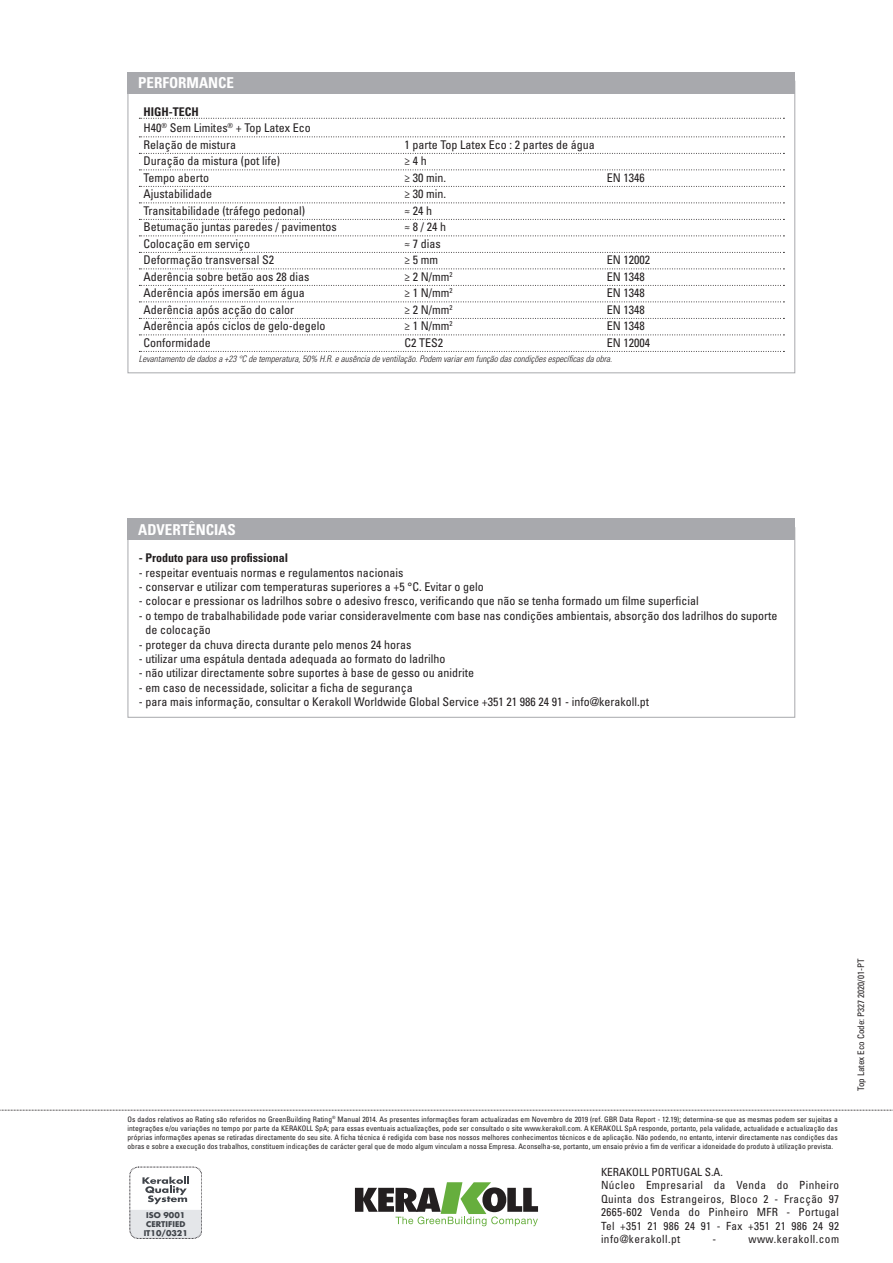
<style>
.page{position:relative;width:893px;height:1263px;background:#fff}
.page>*{position:absolute;margin:0;border:0;box-sizing:border-box;transform-origin:0 0}
.t1{font:700 condensed 15px "Univers LT Std";color:#fff}
.t2{font:condensed 12px/16.5px "Univers LT Std";color:#231f20}
.t3{font:700 condensed 12px "Univers LT Std";color:#231f20}
.t4{font:condensed 11.25px/13.5px "Univers LT Std";letter-spacing:.03em;color:#231f20}
.t5{font:italic 300 condensed 9px "Univers LT Std";color:#231f20}
.t6{font:condensed 9px "Univers LT Std";color:#231f20}
.t7{font:700 7.8px/9.3px "Futura Std";color:#40444a;text-align:center}
.t8{font:condensed 7.5px/9px "Univers LT Std";color:#231f20;text-align:justify}
.s1{font-weight:700}
</style>
<div class="page">
<svg style="left:0;top:1110px;width:893px;height:1px"></svg>
<svg style="left:355px;top:1182px;width:183px;height:44px"></svg>
<div style="left:130px;top:1210px;width:72px;height:28px;background:#e4e6e9"></div>
<div style="left:130px;top:1167px;width:72px;height:71px;border:1px dashed #0f0c12;border-radius:9px"></div>
<svg style="left:142px;top:1177px;width:47px;height:27px"></svg>
<div style="left:128px;top:519px;width:667px;height:21px;background:#a8a9ad"></div>
<svg style="left:139px;top:118px;width:645px;height:1px"></svg>
<svg style="left:139px;top:136px;width:645px;height:1px"></svg>
<svg style="left:139px;top:153px;width:645px;height:1px"></svg>
<svg style="left:139px;top:169px;width:645px;height:1px"></svg>
<svg style="left:139px;top:186px;width:645px;height:1px"></svg>
<svg style="left:139px;top:202px;width:645px;height:1px"></svg>
<svg style="left:139px;top:219px;width:645px;height:1px"></svg>
<svg style="left:139px;top:235px;width:645px;height:1px"></svg>
<svg style="left:139px;top:252px;width:645px;height:1px"></svg>
<svg style="left:139px;top:268px;width:645px;height:1px"></svg>
<svg style="left:139px;top:285px;width:645px;height:1px"></svg>
<svg style="left:139px;top:301px;width:645px;height:1px"></svg>
<svg style="left:139px;top:318px;width:645px;height:1px"></svg>
<svg style="left:139px;top:334px;width:645px;height:1px"></svg>
<svg style="left:139px;top:351px;width:645px;height:1px"></svg>
<div style="left:128px;top:72px;width:667px;height:22px;background:#a8a9ad"></div>
<p class="t1" style="left:138px;top:74px;width:97px">PERFORMANCE</p>
<p class="t2" style="left:143px;top:103px;width:169px"><span class="s1">HIGH-TECH<br></span>H40<sup>®</sup> Sem Limites<sup>®</sup> + Top Latex Eco<br>Relação de mistura</p>
<p class="t2" style="left:404px;top:136px;width:192px">1 parte Top Latex Eco : 2 partes de água</p>
<p class="t2" style="left:143px;top:153px;width:138px">Duração da mistura (pot life)</p>
<p class="t2" style="left:404px;top:153px;width:24px">≥ 4 h</p>
<p class="t2" style="left:143px;top:169px;width:67px">Tempo aberto</p>
<p class="t2" style="left:404px;top:169px;width:43px">≥ 30 min.</p>
<p class="t2" style="left:607px;top:169px;width:39px">EN 1346</p>
<p class="t2" style="left:143px;top:186px;width:70px">Ajustabilidade</p>
<p class="t2" style="left:404px;top:186px;width:43px">≥ 30 min.</p>
<p class="t2" style="left:143px;top:202px;width:163px">Transitabilidade (tráfego pedonal)</p>
<p class="t2" style="left:404px;top:202px;width:29px">≈ 24 h</p>
<p class="t2" style="left:143px;top:219px;width:195px">Betumação juntas paredes / pavimentos</p>
<p class="t2" style="left:404px;top:219px;width:43px">≈ 8 / 24 h</p>
<p class="t2" style="left:143px;top:235px;width:108px">Colocação em serviço</p>
<p class="t2" style="left:404px;top:235px;width:38px">≈ 7 dias</p>
<p class="t2" style="left:143px;top:252px;width:132px">Deformação transversal S2</p>
<p class="t2" style="left:404px;top:252px;width:35px">≥ 5 mm</p>
<p class="t2" style="left:607px;top:252px;width:45px">EN 12002</p>
<p class="t2" style="left:143px;top:268px;width:167px">Aderência sobre betão aos 28 dias</p>
<p class="t2" style="left:404px;top:268px;width:49px">≥ 2 N/mm<sup>2</sup></p>
<p class="t2" style="left:607px;top:268px;width:39px">EN 1348</p>
<p class="t2" style="left:143px;top:285px;width:163px">Aderência após imersão em água</p>
<p class="t2" style="left:404px;top:285px;width:49px">≥ 1 N/mm<sup>2</sup></p>
<p class="t2" style="left:607px;top:285px;width:39px">EN 1348</p>
<p class="t2" style="left:143px;top:301px;width:152px">Aderência após acção do calor</p>
<p class="t2" style="left:404px;top:301px;width:49px">≥ 2 N/mm<sup>2</sup></p>
<p class="t2" style="left:607px;top:301px;width:39px">EN 1348</p>
<p class="t2" style="left:143px;top:318px;width:183px">Aderência após ciclos de gelo-degelo</p>
<p class="t2" style="left:404px;top:318px;width:49px">≥ 1 N/mm<sup>2</sup></p>
<p class="t2" style="left:607px;top:318px;width:39px">EN 1348</p>
<p class="t2" style="left:143px;top:334px;width:69px">Conformidade</p>
<p class="t2" style="left:404px;top:334px;width:40px">C2 TES2</p>
<p class="t2" style="left:607px;top:334px;width:45px">EN 12004</p>
<p class="t5" style="left:139px;top:353px;width:475px">Levantamento de dados a +23 °C de temperatura, 50% H.R. e ausência de ventilação. Podem variar em função das condições específicas da obra.</p>
<p class="t1" style="left:138px;top:520px;width:99px">ADVERTÊNCIAS</p>
<p class="t3" style="left:139px;top:551px;width:151px">- Produto para uso profissional</p>
<p class="t2" style="left:139px;top:564px;width:266px">- respeitar eventuais normas e regulamentos nacionais</p>
<p class="t2" style="left:139px;top:578px;width:346px">- conservar e utilizar com temperaturas superiores a +5 °C. Evitar o gelo</p>
<p class="t2" style="left:139px;top:593px;width:561px">- colocar e pressionar os ladrilhos sobre o adesivo fresco, verificando que não se tenha formado um filme superficial</p>
<p class="t2" style="left:146px;top:608px;width:633px;line-height:14.4px;text-indent:-7px">- o tempo de trabalhabilidade pode variar consideravelmente com base nas condições ambientais, absorção dos ladrilhos do suporte de colocação</p>
<p class="t2" style="left:139px;top:636px;width:274px">- proteger da chuva directa durante pelo menos 24 horas</p>
<p class="t2" style="left:139px;top:650px;width:308px">- utilizar uma espátula dentada adequada ao formato do ladrilho</p>
<p class="t2" style="left:139px;top:665px;width:337px">- não utilizar directamente sobre suportes à base de gesso ou anidrite</p>
<p class="t2" style="left:139px;top:679px;width:275px">- em caso de necessidade, solicitar a ficha de segurança</p>
<p class="t2" style="left:139px;top:694px;width:512px">- para mais informação, consultar o Kerakoll Worldwide Global Service +351 21 986 24 91 - info@kerakoll.pt</p>
<p class="t8" style="left:128px;top:1114px;width:712px">Os dados relativos ao Rating são referidos no GreenBuilding Rating<sup>®</sup> Manual 2014. As presentes informações foram actualizadas em Novembro de 2019 (ref. GBR Data Report - 12.19); determina-se que as mesmas podem ser sujeitas a integrações e/ou variações no tempo por parte da KERAKOLL SpA; para essas eventuais actualizações, pode ser consultado o site www.kerakoll.com. A KERAKOLL SpA responde, portanto, pela validade, actualidade e actualização das próprias informações apenas se retiradas directamente do seu site. A ficha técnica é redigida com base nos nossos melhores conhecimentos técnicos e de aplicação. Não podendo, no entanto, intervir directamente nas condições das obras e sobre a execução dos trabalhos, constituem indicações de carácter geral que de modo algum vinculam a nossa Empresa. Aconselha-se, portanto, um ensaio prévio a fim de verificar a idoneidade do produto à utilização prevista.</p>
<p class="t4" style="left:601px;top:1165px;width:240px">KERAKOLL PORTUGAL S.A.<br>Núcleo Empresarial da Venda do Pinheiro Quinta dos Estrangeiros, Bloco 2 - Fracção 97<br>2665-602 Venda do Pinheiro MFR - Portugal Tel +351 21 986 24 91 - Fax +351 21 986 24 92 info@kerakoll.pt</p>
<p class="t7" style="left:144px;top:1210px;width:46px">ISO 9001<br>CERTIFIED<br>IT10/0321</p>
<p class="t4" style="left:712px;top:1232px;width:5px">-</p>
<p class="t4" style="left:748px;top:1232px;width:92px">www.kerakoll.com</p>
<p class="t6" style="left:855px;top:1091px;width:134px;rotate:-90deg">Top Latex Eco Code: P327 2020/01-PT</p>
</div>
